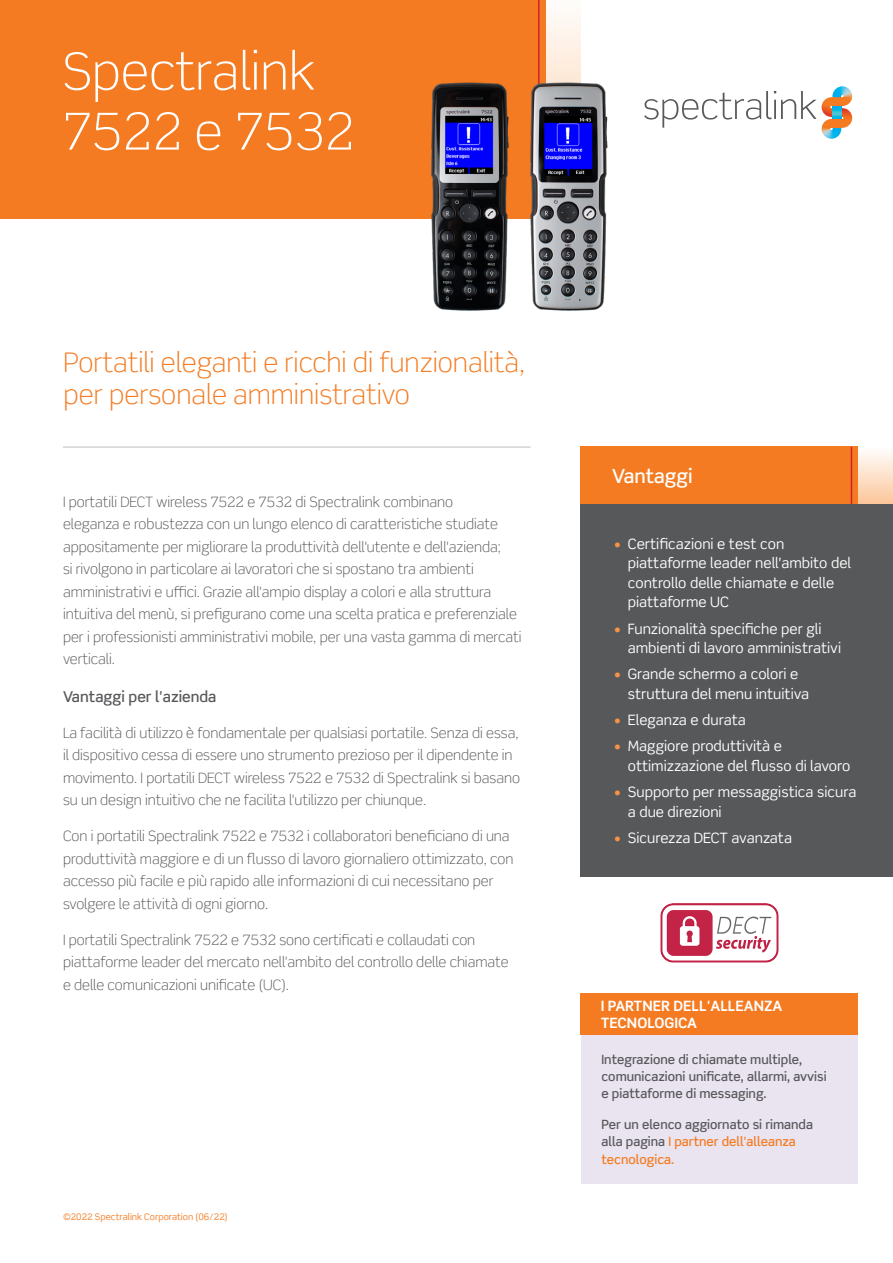
<style>
.page{position:relative;width:893px;height:1263px;background:#fff}
.page>*{position:absolute;margin:0;border:0;box-sizing:border-box;transform-origin:0 0}
.t1{font:300 51px/60px "Scene Std";color:#fff}
.t2{font:300 27px/31.5px "Scene Std";color:#f47b21}
.t3{font:500 19.5px "Scene Std";color:#fff}
.Body{font:500 15px "Scene Std";color:#57585a}
.Body-2{font:300 14.25px/22.5px "Scene Std";color:#57585a}
.t4{font:14.25px/19.5px "Scene Std";color:#fff}
.Body-3{font:700 14.25px/17.1px "Scene Std";color:#fff}
.t5{font:500 12.75px/17.2px "Scene Std";color:#57585a}
.t6{font:9px "Scene Std";color:#f47b21}
.s1{color:#f69246}
.s2{color:#f47b21}
</style>
<div class="page">
<div style="left:0;top:0;width:546px;height:219px;background:#f47b21"></div>
<div style="left:546px;top:0;width:34px;height:219px;background:linear-gradient(to right,#fef5ed,#fef5ed)"></div>
<hr style="left:538px;top:0;width:2px;height:219px;background:#d1232a">
<img style="left:821px;top:126px;width:21px;height:13px">
<img style="left:832px;top:86px;width:20px;height:9px">
<svg style="left:822px;top:95px;width:30px;height:35px"></svg>
<svg style="left:644px;top:91px;width:172px;height:37px"></svg>
<hr style="left:63px;top:447px;width:467px;height:1px;background:#bcbdc0">
<div style="left:580px;top:447px;width:278px;height:57px;background:#f47b21"></div>
<div style="left:858px;top:447px;width:35px;height:57px;background:linear-gradient(to bottom,#fefefd,#fcc69a)"></div>
<hr style="left:851px;top:447px;width:1px;height:57px;background:#d1232a">
<div style="left:580px;top:504px;width:313px;height:372px;background:#57585a"></div>
<img style="left:431px;top:61px;width:177px;height:250px">
<img style="left:660px;top:903px;width:119px;height:60px">
<div style="left:581px;top:1033px;width:277px;height:151px;background:#eae4f1"></div>
<div style="left:580px;top:993px;width:278px;height:41px;background:#f47b21"></div>
<h1 class="t1" style="left:62px;top:42px;width:294px">Spectralink<br>7522 e 7532</h1>
<h2 class="t2" style="left:64px;top:347px;width:463px">Portatili eleganti e ricchi di funzionalità, per personale amministrativo</h2>
<p class="Body-2" style="left:63px;top:491px;width:460px">I portatili DECT wireless 7522 e 7532 di Spectralink combinano<br>eleganza e robustezza con un lungo elenco di caratteristiche studiate appositamente per migliorare la produttività dell'utente e dell'azienda;<br>si rivolgono in particolare ai lavoratori che si spostano tra ambienti amministrativi e uffici. Grazie all'ampio display a colori e alla struttura intuitiva del menù, si prefigurano come una scelta pratica e preferenziale per i professionisti amministrativi mobile, per una vasta gamma di mercati verticali.</p>
<p class="Body" style="left:63px;top:687px;width:155px">Vantaggi per l'azienda</p>
<p class="Body-2" style="left:63px;top:722px;width:459px">La facilità di utilizzo è fondamentale per qualsiasi portatile. Senza di essa, il dispositivo cessa di essere uno strumento prezioso per il dipendente in movimento. I portatili DECT wireless 7522 e 7532 di Spectralink si basano su un design intuitivo che ne facilita l'utilizzo per chiunque.</p>
<p class="Body-2" style="left:63px;top:825px;width:452px">Con i portatili Spectralink 7522 e 7532 i collaboratori beneficiano di una produttività maggiore e di un flusso di lavoro giornaliero ottimizzato, con accesso più facile e più rapido alle informazioni di cui necessitano per svolgere le attività di ogni giorno.</p>
<p class="Body-2" style="left:63px;top:929px;width:447px">I portatili Spectralink 7522 e 7532 sono certificati e collaudati con piattaforme leader del mercato nell'ambito del controllo delle chiamate e delle comunicazioni unificate (UC).</p>
<p class="t6" style="left:63px;top:1211px;width:166px">©2022 Spectralink Corporation (06/22)</p>
<h3 class="t3" style="left:612px;top:464px;width:82px">Vantaggi</h3>
<p class="t4" style="left:628px;top:534px;width:225px;text-indent:-14px"><span class="s1">•</span> Certificazioni e test con piattaforme leader nell'ambito del controllo delle chiamate e delle piattaforme UC</p>
<p class="t4" style="left:628px;top:618px;width:215px;text-indent:-14px"><span class="s1">•</span> Funzionalità specifiche per gli ambienti di lavoro amministrativi</p>
<p class="t4" style="left:628px;top:664px;width:183px;text-indent:-14px"><span class="s1">•</span> Grande schermo a colori e struttura del menu intuitiva</p>
<p class="t4" style="left:614px;top:710px;width:133px"><span class="s1">•</span> Eleganza e durata</p>
<p class="t4" style="left:628px;top:736px;width:224px;text-indent:-14px"><span class="s1">•</span> Maggiore produttività e ottimizzazione del flusso di lavoro</p>
<p class="t4" style="left:628px;top:782px;width:230px;text-indent:-14px"><span class="s1">•</span> Supporto per messaggistica sicura a due direzioni</p>
<p class="t4" style="left:614px;top:828px;width:179px"><span class="s1">•</span> Sicurezza DECT avanzata</p>
<p class="Body-3" style="left:601px;top:997px;width:183px">I PARTNER DELL'ALLEANZA<br>TECNOLOGICA</p>
<p class="t5" style="left:601px;top:1050px;width:227px">Integrazione di chiamate multiple, comunicazioni unificate, allarmi, avvisi e piattaforme di messaging.</p>
<p class="t5" style="left:601px;top:1116px;width:213px">Per un elenco aggiornato si rimanda alla pagina <span class="s2">I partner dell'alleanza tecnologica.</span></p>
</div>
